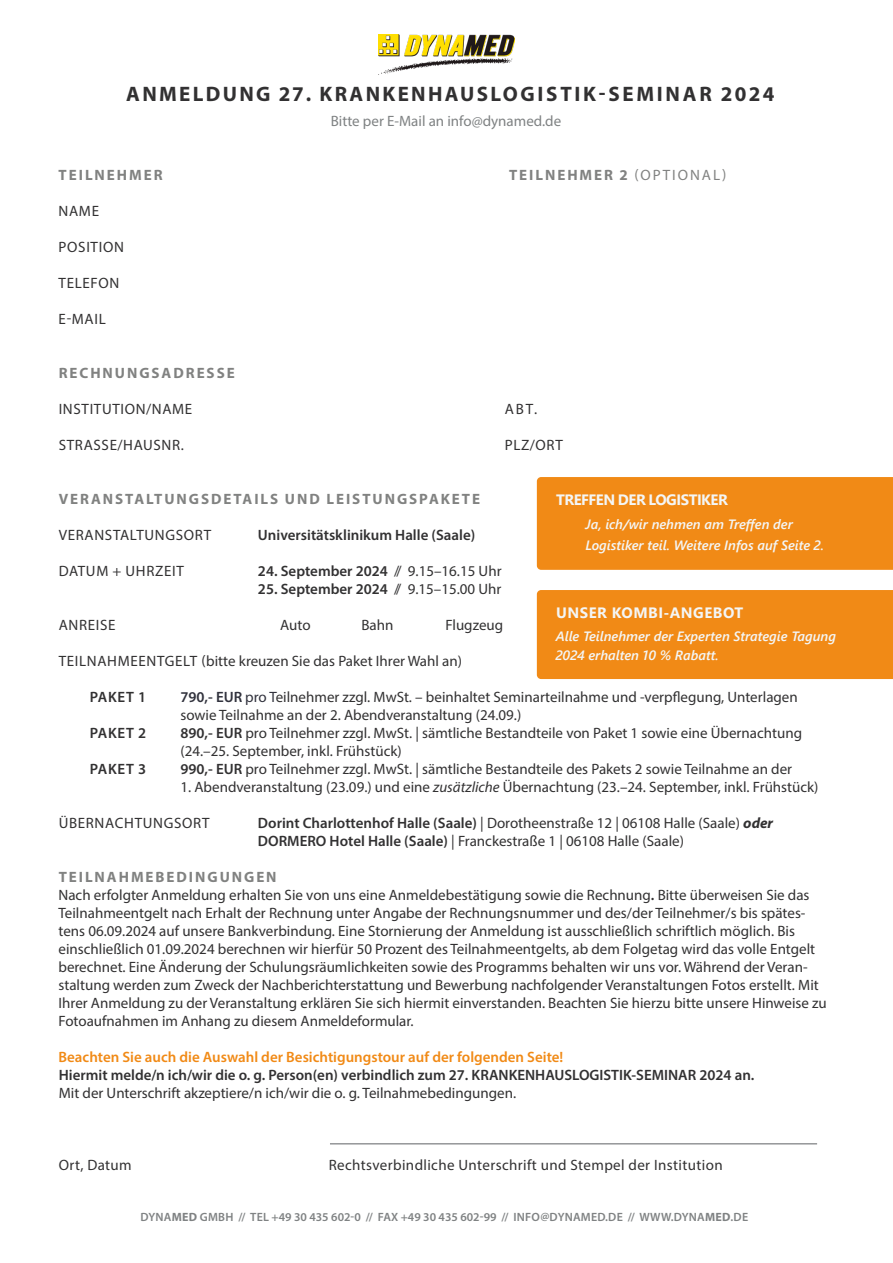
<style>
.page{position:relative;width:893px;height:1263px;background:#fff}
.page>*{position:absolute;margin:0;border:0;box-sizing:border-box;transform-origin:0 0}
.t1{font:700 21px "Myriad Pro";letter-spacing:.11em;color:#323132}
.t2{font:15px/18px "Myriad Pro";color:#323132}
.t3{font:600 15px "Myriad Pro";color:#323132}
.t4{font:15px "Myriad Pro";letter-spacing:.045em;color:#323132}
.t5{font:700 15px "Myriad Pro";letter-spacing:.13em;color:#818281}
.t6{font:600 15px "Myriad Pro";color:#f18a16}
.t7{font:15px "Myriad Pro";letter-spacing:.025em;color:#323132}
.t8{font:15px "Myriad Pro";color:#7f8283}
.t9{font:700 15px "Segoe UI";letter-spacing:-.03em;color:#f4f6f6}
.t10{font:700 15px "Segoe UI";letter-spacing:.035em;color:#f4f6f6}
.t11{font:italic 600 13.5px/19.5px "Segoe UI";color:#f4f6f6}
.t12{font:600 12px "Myriad Pro";letter-spacing:.005em;color:#7f8283}
.s1{font-weight:400}
.s2{font-weight:600;color:#31323d}
.s3{color:#31323d}
.s4{font-weight:600}
.s5{font-style:italic}
.s6{font-weight:700;font-style:italic}
.s7{font-weight:700;color:#818281}
.s8{font-weight:700}
</style>
<div class="page">
<img style="left:378px;top:35px;width:136px;height:39px">
<hr style="left:330px;top:1143px;width:487px;height:1px;background:#949698">
<div style="left:537px;top:590px;width:356px;height:89px;background:#f18a16"></div>
<div style="left:537px;top:477px;width:356px;height:93px;background:#f18a16"></div>
<h1 class="t1" style="left:126px;top:80px;width:650px">ANMELDUNG 27. KRANKENHAUSLOGISTIK-SEMINAR 2024</h1>
<p class="t8" style="left:331px;top:112px;width:232px">Bitte per E-Mail an info@dynamed.de</p>
<p class="t5" style="left:59px;top:165px;width:106px">TEILNEHMER</p>
<p class="t2" style="left:59px;top:202px;width:42px">NAME</p>
<p class="t4" style="left:59px;top:238px;width:67px">POSITION</p>
<p class="t4" style="left:59px;top:274px;width:62px">TELEFON</p>
<p class="t2" style="left:59px;top:310px;width:49px">E-MAIL</p>
<p class="t5" style="left:59px;top:363px;width:178px">RECHNUNGSADRESSE</p>
<p class="t4" style="left:59px;top:400px;width:135px">INSTITUTION/NAME</p>
<p class="t4" style="left:59px;top:436px;width:127px">STRASSE/HAUSNR.</p>
<p class="t5" style="left:509px;top:165px;width:219px">TEILNEHMER 2 <span class="s1">(OPTIONAL)</span></p>
<p class="t2" style="left:505px;top:400px;width:34px">ABT.</p>
<p class="t2" style="left:505px;top:436px;width:60px">PLZ/ORT</p>
<p class="t5" style="left:59px;top:489px;width:423px">VERANSTALTUNGSDETAILS UND LEISTUNGSPAKETE</p>
<p class="t4" style="left:59px;top:526px;width:154px">VERANSTALTUNGSORT</p>
<p class="t4" style="left:59px;top:562px;width:127px">DATUM + UHRZEIT</p>
<p class="t9" style="left:556px;top:486px;width:173px">TREFFEN DER LOGISTIKER</p>
<p class="t11" style="left:585px;top:512px;width:240px;line-height:21px">Ja, ich/wir nehmen am Treffen der<br>Logistiker teil. Weitere Infos auf Seite 2.</p>
<p class="t3" style="left:258px;top:525px;width:219px">Universitätsklinikum Halle (Saale)</p>
<p class="t3" style="left:258px;top:561px;width:245px">24. September 2024 <span class="s1">// 9.15–16.15 Uhr</span></p>
<p class="t3" style="left:258px;top:579px;width:245px">25. September 2024 <span class="s1">// 9.15–15.00 Uhr</span></p>
<p class="t2" style="left:280px;top:616px;width:32px">Auto</p>
<p class="t2" style="left:361px;top:616px;width:34px">Bahn</p>
<p class="t2" style="left:445px;top:616px;width:59px">Flugzeug</p>
<p class="t10" style="left:556px;top:599px;width:189px">UNSER KOMBI-ANGEBOT</p>
<p class="t11" style="left:556px;top:624px;width:282px">Alle Teilnehmer der Experten Strategie Tagung<br>2024 erhalten 10 % Rabatt.</p>
<p class="t4" style="left:59px;top:616px;width:58px">ANREISE</p>
<p class="t2" style="left:59px;top:652px;width:405px">TEILNAHMEENTGELT (bitte kreuzen Sie das Paket Ihrer Wahl an)</p>
<p class="t3" style="left:90px;top:687px;width:58px">PAKET 1</p>
<p class="t3" style="left:90px;top:723px;width:58px">PAKET 2</p>
<p class="t3" style="left:90px;top:759px;width:58px">PAKET 3</p>
<p class="t2" style="left:180px;top:688px;width:623px"><span class="s2">790,- EUR</span> <span class="s3">pro T</span>eilnehmer zzgl. MwSt. – beinhaltet Seminarteilnahme und -verpflegung, Unterlagen sowie Teilnahme an der 2. Abendveranstaltung (24.09.)<br><span class="s4">890,- EUR</span> pro Teilnehmer zzgl. MwSt. | sämtliche Bestandteile von Paket 1 sowie eine Übernachtung (24.–25. September, inkl. Frühstück)<br><span class="s4">990,- EUR</span> pro Teilnehmer zzgl. MwSt. | sämtliche Bestandteile des Pakets 2 sowie Teilnahme an der</p>
<p class="t2" style="left:180px;top:778px;width:639px">1. Abendveranstaltung (23.09.) und eine <span class="s5">zusätzliche</span> Übernachtung (23.–24. September, inkl. Frühstück)</p>
<p class="t2" style="left:258px;top:814px;width:517px"><span class="s4">Dorint Charlottenhof Halle (Saale)</span> | Dorotheenstraße 12 | 06108 Halle (Saale) <span class="s6">oder<br></span><span class="s4">DORMERO Hotel Halle (Saale)</span> | Franckestraße 1 | 06108 Halle (Saale)</p>
<p class="t4" style="left:59px;top:814px;width:152px">ÜBERNACHTUNGSORT</p>
<p class="t2" style="left:59px;top:868px;width:770px"><span class="s7">TEILNAHMEBEDINGUNGEN<br></span>Nach erfolgter Anmeldung erhalten Sie von uns eine Anmeldebestätigung sowie die Rechnung<span class="s4">.</span> Bitte überweisen Sie das Teilnahmeentgelt nach Erhalt der Rechnung unter Angabe der Rechnungsnummer und des/der Teilnehmer/s bis spätes&shy;tens 06.09.2024 auf unsere Bankverbindung. Eine Stornierung der Anmeldung ist ausschließlich schriftlich möglich. Bis einschließlich 01.09.2024 berechnen wir hierfür 50 Prozent des Teilnahmeentgelts, ab dem Folgetag wird das volle Entgelt berechnet. Eine Änderung der Schulungsräumlichkeiten sowie des Programms behalten wir uns vor. Während der Veran&shy;staltung werden zum Zweck der Nachberichterstattung und Bewerbung nachfolgender Veranstaltungen Fotos erstellt. Mit Ihrer Anmeldung zu der Veranstaltung erklären Sie sich hiermit einverstanden. Beachten Sie hierzu bitte unsere Hinweise zu Fotoaufnahmen im Anhang zu diesem Anmeldeformular.</p>
<p class="t6" style="left:59px;top:1047px;width:506px">Beachten Sie auch die Auswahl der Besichtigungstour auf der folgenden Seite!</p>
<p class="t3" style="left:59px;top:1065px;width:697px">Hiermit melde/n ich/wir die o. g. Person(en) verbindlich zum 27. KRANKENHAUSLOGISTIK-SEMINAR 2024 an.</p>
<p class="t2" style="left:59px;top:1084px;width:459px">Mit der Unterschrift akzeptiere/n ich/wir die o. g. Teilnahmebedingungen.</p>
<p class="t7" style="left:59px;top:1156px;width:75px">Ort, Datum</p>
<p class="t7" style="left:329px;top:1156px;width:395px">Rechtsverbindliche Unterschrift und Stempel der Institution</p>
<p class="t12" style="left:141px;top:1209px;width:609px">DYNA<span class="s8">MED</span> GMBH // TEL +49 30 435 602-0 // FAX +49 30 435 602-99 // INFO@DYNAMED.DE // WWW.DYNA<span class="s8">MED</span>.DE</p>
</div>
